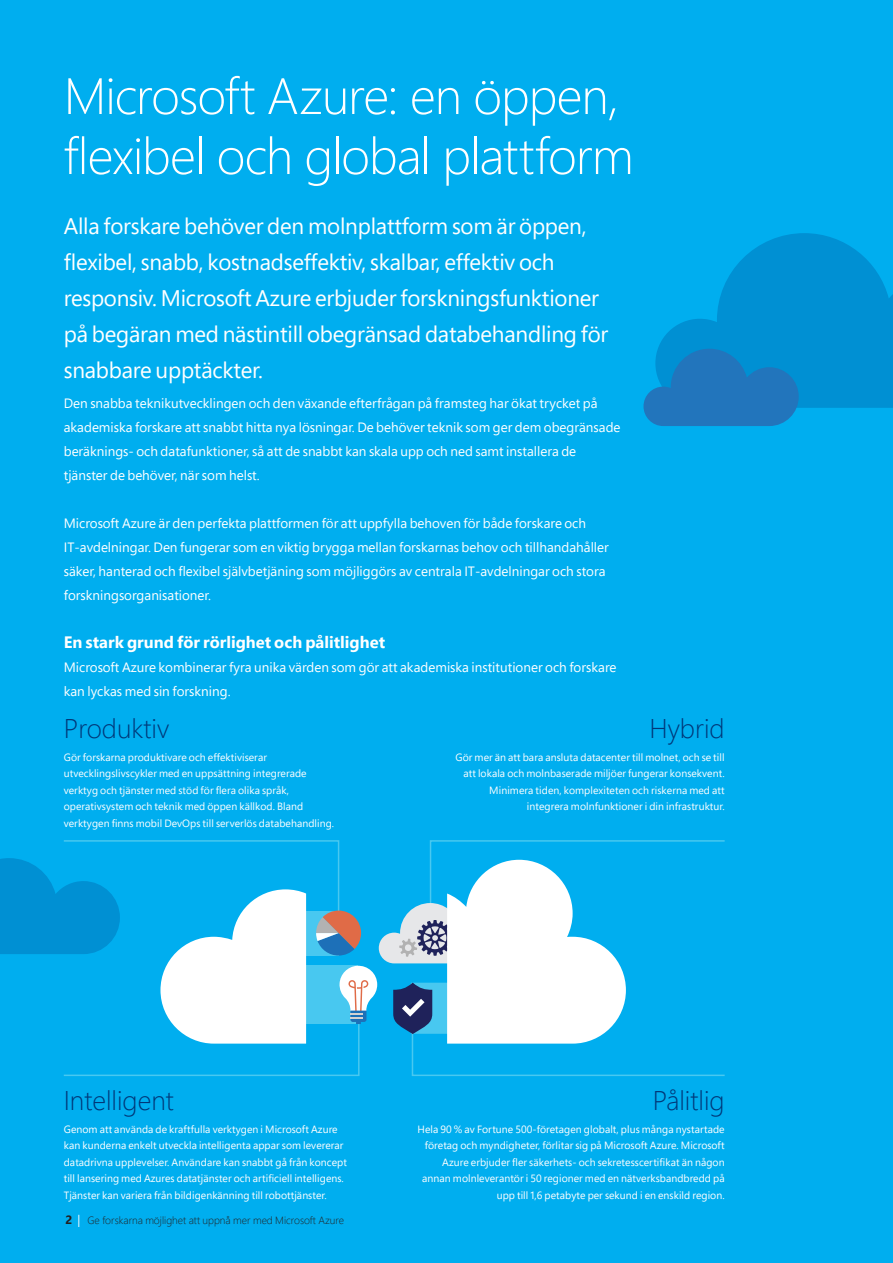
<style>
.page{position:relative;width:893px;height:1263px;background:#00aeef}
.page>*{position:absolute;margin:0;border:0;box-sizing:border-box;transform-origin:0 0}
.t1{font:300 51px/60px "Segoe Pro";letter-spacing:-.02em;color:#fff}
.Body_text_header{font:300 27px "Segoe Pro";color:#013778}
.body_text{font:300 27px "Segoe Pro";color:#013778}
.body_text-2{font:22.5px/36px "Segoe Pro";letter-spacing:-.01em;color:#fff}
.Body_text_header-2{font:700 16.5px "Segoe Pro";color:#fff}
.body_text-3{font:13.5px/24px "Segoe Pro";color:#fff}
.t2{font:700 12px "Segoe Pro";color:#231f20}
.body_text-4{font:10.5px/16.5px "Segoe Pro";letter-spacing:.005em;color:#fff}
.t3{font:300 10.5px "Segoe Pro";color:#231f20}
.s1{font-weight:400;font-size:12px;color:#fff}
</style>
<div class="page">
<svg style="left:643px;top:233px;width:250px;height:193px"></svg>
<svg style="left:0;top:840px;width:725px;height:236px"></svg>
<p class="t1" style="left:64px;top:65px;width:571px">Microsoft Azure: en öppen, flexibel och global plattform</p>
<p class="body_text-2" style="left:64px;top:207px;width:546px">Alla forskare behöver den molnplattform som är öppen, flexibel, snabb, kostnadseffektiv, skalbar, effektiv och responsiv. Microsoft Azure erbjuder forskningsfunktioner på begäran med nästintill obegränsad databehandling för snabbare upptäckter.</p>
<p class="body_text-3" style="left:64px;top:391px;width:558px">Den snabba teknikutvecklingen och den växande efterfrågan på framsteg har ökat trycket på akademiska forskare att snabbt hitta nya lösningar. De behöver teknik som ger dem obegränsade beräknings- och datafunktioner, så att de snabbt kan skala upp och ned samt installera de tjänster de behöver, när som helst.</p>
<p class="body_text-3" style="left:64px;top:511px;width:547px">Microsoft Azure är den perfekta plattformen för att uppfylla behoven för både forskare och IT-avdelningar. Den fungerar som en viktig brygga mellan forskarnas behov och tillhandahåller säker, hanterad och flexibel självbetjäning som möjliggörs av centrala IT-avdelningar och stora forskningsorganisationer.</p>
<p class="Body_text_header-2" style="left:64px;top:630px;width:323px">En stark grund för rörlighet och pålitlighet</p>
<p class="body_text-3" style="left:64px;top:655px;width:554px">Microsoft Azure kombinerar fyra unika värden som gör att akademiska institutioner och forskare kan lyckas med sin forskning.</p>
<p class="Body_text_header" style="left:64px;top:710px;width:107px">Produktiv</p>
<p class="body_text-4" style="left:64px;top:748px;width:272px">Gör forskarna produktivare och effektiviserar utvecklingslivscykler med en uppsättning integrerade verktyg och tjänster med stöd för flera olika språk, operativsystem och teknik med öppen källkod. Bland verktygen finns mobil DevOps till serverlös databehandling.</p>
<p class="body_text" style="left:649px;top:710px;width:77px">Hybrid</p>
<p class="body_text-4" style="left:455px;top:748px;width:271px;text-align:right">Gör mer än att bara ansluta datacenter till molnet, och se till att lokala och molnbaserade miljöer fungerar konsekvent.<br>Minimera tiden, komplexiteten och riskerna med att integrera molnfunktioner i din infrastruktur.</p>
<p class="Body_text_header" style="left:64px;top:1082px;width:112px">Intelligent</p>
<p class="body_text-4" style="left:64px;top:1120px;width:285px">Genom att använda de kraftfulla verktygen i Microsoft Azure kan kunderna enkelt utveckla intelligenta appar som levererar datadrivna upplevelser. Användare kan snabbt gå från koncept till lansering med Azures datatjänster och artificiell intelligens.<br>Tjänster kan variera från bildigenkänning till robottjänster.</p>
<p class="t2" style="left:65px;top:1211px;width:8px">2</p>
<p class="t3" style="left:77px;top:1213px;width:268px"><span class="s1">|</span> Ge forskarna möjlighet att uppnå mer med Microsoft Azure</p>
<p class="body_text" style="left:653px;top:1082px;width:73px">Pålitlig</p>
<p class="body_text-4" style="left:418px;top:1120px;width:309px;text-align:right">Hela 90 % av Fortune 500-företagen globalt, plus många nystartade företag och myndigheter, förlitar sig på Microsoft Azure. Microsoft Azure erbjuder fler säkerhets- och sekretesscertifikat än någon annan molnleverantör i 50 regioner med en nätverksbandbredd på upp till 1,6 petabyte per sekund i en enskild region.</p>
</div>
